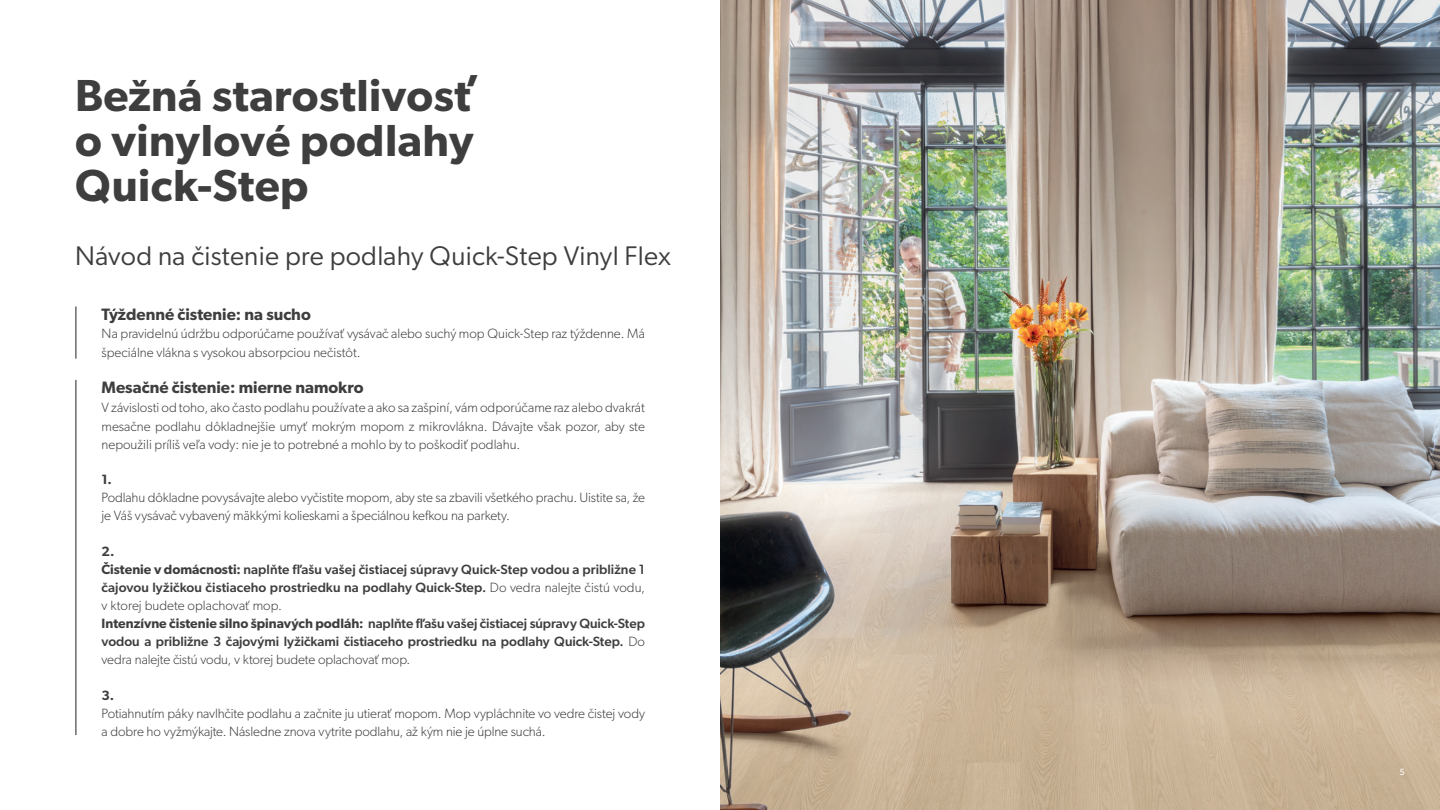
<style>
.page{position:relative;width:1440px;height:810px;background:#fff}
.page>*{position:absolute;margin:0;border:0;box-sizing:border-box;transform-origin:0 0}
.t1{font:600 45px/45px "Gibson";letter-spacing:.01em;color:#3e3e3f;text-align:justify}
.t2{font:27px "Gibson";letter-spacing:.01em;color:#3e3e3f}
.t3{font:600 16.5px "Gibson";color:#3e3e3f}
.t4{font:300 13.5px/18.8px "Gibson";letter-spacing:-.005em;color:#3e3e3f}
.t5{font:500 13.5px/18px "Gibson";color:#3e3e3f}
.t6{font:600 13.5px "Gibson";color:#3e3e3f}
.t7{font:9px "Gibson";color:#fff}
.s1{font-weight:600}
.s2{font-weight:300}
</style>
<div class="page">
<img style="left:720px;top:0;width:720px;height:810px">
<hr style="left:76px;top:306px;width:1px;height:53px;background:#231f20">
<hr style="left:76px;top:380px;width:1px;height:355px;background:#231f20">
<h1 class="t1" style="left:75px;top:72px;width:400px">Bežná starostlivosť o vinylové podlahy Quick-Step</h1>
<h2 class="t2" style="left:75px;top:240px;width:597px">Návod na čistenie pre podlahy Quick-Step Vinyl Flex</h2>
<p class="t3" style="left:102px;top:304px;width:211px">Týždenné čistenie: na sucho</p>
<p class="t4" style="left:102px;top:324px;width:545px">Na pravidelnú údržbu odporúčame používať vysávač alebo suchý mop Quick-Step raz týždenne. Má špeciálne vlákna s vysokou absorpciou nečistôt.</p>
<p class="t3" style="left:102px;top:378px;width:263px">Mesačné čistenie: mierne namokro</p>
<p class="t4" style="left:102px;top:398px;width:545px;text-align:justify">V závislosti od toho, ako často podlahu používate a ako sa zašpiní, vám odporúčame raz alebo dvakrát mesačne podlahu dôkladnejšie umyť mokrým mopom z mikrovlákna. Dávajte však pozor, aby ste nepoužili príliš veľa vody: nie je to potrebné a mohlo by to poškodiť podlahu.</p>
<p class="t6" style="left:102px;top:471px;width:12px">1.</p>
<p class="t4" style="left:102px;top:488px;width:545px;line-height:18px">Podlahu dôkladne povysávajte alebo vyčistite mopom, aby ste sa zbavili všetkého prachu. Uistite sa, že je Váš vysávač vybavený mäkkými kolieskami a špeciálnou kefkou na parkety.</p>
<p class="t5" style="left:102px;top:542px;width:545px"><span class="s1">2.<br>Čistenie v domácnosti:</span> naplňte fľašu vašej čistiacej súpravy Quick-Step vodou a približne 1 čajovou lyžičkou čistiaceho prostriedku na podlahy Quick-Step. <span class="s2">Do vedra nalejte čistú vodu, v ktorej budete oplachovať mop.<br></span><span class="s1">Intenzívne čistenie silno špinavých podláh:</span> naplňte fľašu vašej čistiacej súpravy Quick-Step vodou a približne 3 čajovými lyžičkami čistiaceho prostriedku na podlahy Quick-Step. <span class="s2">Do vedra nalejte čistú vodu, v ktorej budete oplachovať mop.</span></p>
<p class="t6" style="left:102px;top:687px;width:14px">3.</p>
<p class="t4" style="left:102px;top:704px;width:545px;line-height:18px">Potiahnutím páky navlhčite podlahu a začnite ju utierať mopom. Mop vypláchnite vo vedre čistej vody a dobre ho vyžmýkajte. Následne znova vytrite podlahu, až kým nie je úplne suchá.</p>
<p class="t7" style="left:1399px;top:766px;width:7px">5</p>
</div>
